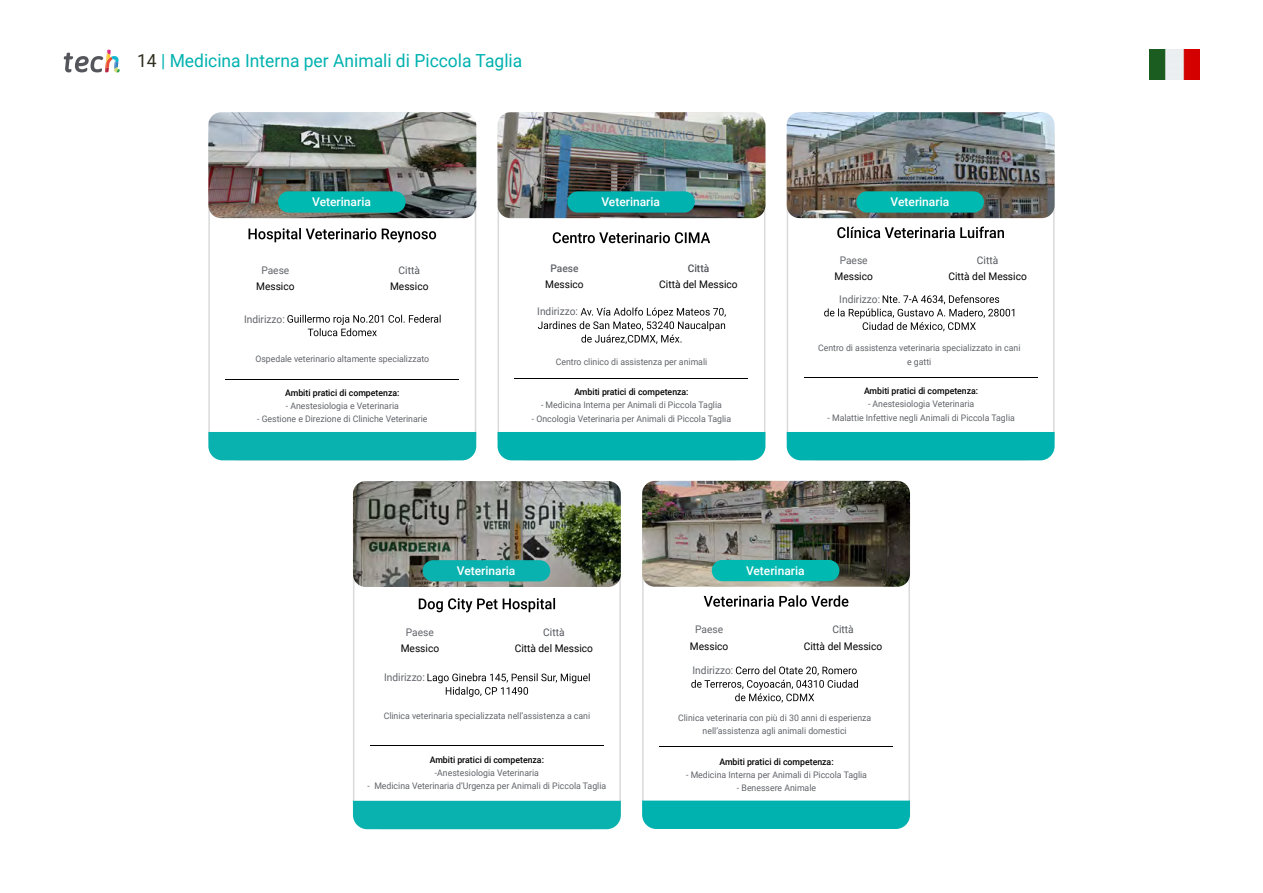
<style>
.page{position:relative;width:1263px;height:893px;background:#fff}
.page>*{position:absolute;margin:0;border:0;box-sizing:border-box;transform-origin:0 0}
.t1{font:18px "Roboto";color:#00b2af}
.t2{font:500 12px "Roboto";color:#fff}
.t3{font:10.5px "Roboto";color:#000}
.t4{font:10.5px "Roboto";color:#61646a}
.t5{font:10.5px "Roboto";color:#52555b}
.t6{font:500 10.5px "Roboto";color:#61646a}
.t7{font:500 10.5px "Roboto";color:#52555b}
.t8{font:9px/13.5px "Roboto";color:#61646a;text-align:center}
.t9{font:500 9px "Roboto";color:#000}
.s1{color:#312e20}
</style>
<div class="page">
<img style="left:1150px;top:49px;width:49px;height:31px">
<svg style="left:64px;top:50px;width:56px;height:23px"></svg>
<svg style="left:208px;top:123px;width:269px;height:338px"></svg>
<img style="left:208px;top:112px;width:268px;height:106px">
<div style="left:278px;top:191px;width:128px;height:22px;background:#00bab2;border-radius:11px"></div>
<hr style="left:225px;top:380px;width:234px;height:1px;background:#000">
<svg style="left:248px;top:228px;width:188px;height:14px"></svg>
<svg style="left:287px;top:315px;width:154px;height:21px"></svg>
<div style="left:208px;top:432px;width:268px;height:28px;background:#09b2af"></div>
<svg style="left:497px;top:122px;width:269px;height:339px"></svg>
<img style="left:497px;top:112px;width:268px;height:106px">
<div style="left:567px;top:191px;width:128px;height:22px;background:#00b2af;border-radius:11px"></div>
<div style="left:497px;top:432px;width:268px;height:28px;background:#00b2af"></div>
<hr style="left:515px;top:379px;width:233px;height:1px;background:#000">
<svg style="left:553px;top:232px;width:157px;height:11px"></svg>
<svg style="left:538px;top:307px;width:188px;height:37px"></svg>
<svg style="left:786px;top:122px;width:269px;height:339px"></svg>
<img style="left:787px;top:112px;width:267px;height:106px">
<div style="left:856px;top:191px;width:128px;height:22px;background:#00bab2;border-radius:11px"></div>
<hr style="left:804px;top:378px;width:233px;height:1px;background:#000">
<svg style="left:837px;top:227px;width:167px;height:11px"></svg>
<svg style="left:824px;top:295px;width:190px;height:36px"></svg>
<div style="left:787px;top:432px;width:267px;height:28px;background:#00b2af"></div>
<svg style="left:352px;top:522px;width:269px;height:308px"></svg>
<img style="left:353px;top:481px;width:268px;height:106px">
<div style="left:423px;top:560px;width:127px;height:21px;background:#09b2af;border-radius:11px"></div>
<div style="left:353px;top:801px;width:268px;height:28px;background:#09b2af"></div>
<hr style="left:370px;top:745px;width:234px;height:1px;background:#000">
<svg style="left:419px;top:598px;width:136px;height:14px"></svg>
<svg style="left:427px;top:673px;width:163px;height:24px"></svg>
<svg style="left:642px;top:480px;width:269px;height:326px"></svg>
<img style="left:642px;top:481px;width:268px;height:106px">
<div style="left:712px;top:560px;width:127px;height:21px;background:#00bab2;border-radius:11px"></div>
<hr style="left:659px;top:746px;width:234px;height:1px;background:#000">
<svg style="left:704px;top:595px;width:144px;height:12px"></svg>
<svg style="left:691px;top:666px;width:167px;height:37px"></svg>
<div style="left:642px;top:801px;width:268px;height:28px;background:#00b2af"></div>
<h1 class="t1" style="left:137px;top:48px;width:387px"><span class="s1">14</span> | Medicina Interna per Animali di Piccola Taglia</h1>
<h2 class="t2" style="left:312px;top:194px;width:60px">Veterinaria</h2>
<h2 class="t2" style="left:601px;top:194px;width:60px">Veterinaria</h2>
<p class="t4" style="left:261px;top:263px;width:29px">Paese</p>
<p class="t3" style="left:256px;top:279px;width:40px">Messico</p>
<p class="t5" style="left:399px;top:263px;width:23px">Città</p>
<p class="t3" style="left:390px;top:279px;width:40px">Messico</p>
<p class="t6" style="left:550px;top:261px;width:30px">Paese</p>
<p class="t3" style="left:545px;top:277px;width:40px">Messico</p>
<p class="t7" style="left:688px;top:261px;width:23px">Città</p>
<p class="t3" style="left:659px;top:277px;width:80px">Città del Messico</p>
<p class="t4" style="left:244px;top:312px;width:42px">Indirizzo:</p>
<p class="t8" style="left:255px;top:352px;width:175px">Ospedale veterinario altamente specializzato</p>
<p class="t9" style="left:285px;top:386px;width:116px">Ambiti pratici di competenza:</p>
<p class="t8" style="left:286px;top:398px;width:115px">- Anestesiologia e Veterinaria</p>
<p class="t8" style="left:257px;top:412px;width:172px">- Gestione e Direzione di Cliniche Veterinarie</p>
<p class="t4" style="left:537px;top:304px;width:42px">Indirizzo:</p>
<p class="t8" style="left:556px;top:355px;width:153px">Centro clinico di assistenza per animali</p>
<p class="t9" style="left:574px;top:386px;width:116px">Ambiti pratici di competenza:</p>
<p class="t8" style="left:541px;top:398px;width:182px">- Medicina Interna per Animali di Piccola Taglia</p>
<p class="t8" style="left:532px;top:411px;width:201px">- Oncologia Veterinaria per Animali di Piccola Taglia</p>
<h2 class="t2" style="left:890px;top:194px;width:60px">Veterinaria</h2>
<p class="t4" style="left:840px;top:253px;width:29px">Paese</p>
<p class="t3" style="left:834px;top:269px;width:40px">Messico</p>
<p class="t4" style="left:839px;top:292px;width:42px">Indirizzo:</p>
<p class="t5" style="left:977px;top:253px;width:23px">Città</p>
<p class="t3" style="left:948px;top:269px;width:80px">Città del Messico</p>
<p class="t8" style="left:818px;top:341px;width:204px">Centro di assistenza veterinaria specializzato in cani e gatti</p>
<p class="t9" style="left:864px;top:385px;width:116px">Ambiti pratici di competenza:</p>
<p class="t8" style="left:868px;top:397px;width:108px">- Anestesiologia Veterinaria</p>
<p class="t8" style="left:827px;top:410px;width:189px">- Malattie Infettive negli Animali di Piccola Taglia</p>
<h2 class="t2" style="left:457px;top:563px;width:60px">Veterinaria</h2>
<p class="t4" style="left:406px;top:625px;width:29px">Paese</p>
<p class="t3" style="left:401px;top:641px;width:40px">Messico</p>
<p class="t5" style="left:543px;top:625px;width:23px">Città</p>
<p class="t3" style="left:515px;top:641px;width:80px">Città del Messico</p>
<h2 class="t2" style="left:746px;top:562px;width:60px">Veterinaria</h2>
<p class="t4" style="left:695px;top:622px;width:29px">Paese</p>
<p class="t3" style="left:690px;top:638px;width:40px">Messico</p>
<p class="t5" style="left:832px;top:622px;width:23px">Città</p>
<p class="t3" style="left:804px;top:638px;width:80px">Città del Messico</p>
<p class="t4" style="left:384px;top:670px;width:42px">Indirizzo:</p>
<p class="t8" style="left:384px;top:708px;width:208px">Clinica veterinaria specializzata nell’assistenza a cani</p>
<p class="t9" style="left:430px;top:753px;width:116px">Ambiti pratici di competenza:</p>
<p class="t8" style="left:435px;top:766px;width:106px">-Anestesiologia Veterinaria</p>
<p class="t8" style="left:368px;top:779px;width:240px">- Medicina Veterinaria d’Urgenza per Animali di Piccola Taglia</p>
<p class="t4" style="left:692px;top:663px;width:42px">Indirizzo:</p>
<p class="t8" style="left:678px;top:710px;width:195px">Clinica veterinaria con più di 30 anni di esperienza nell’assistenza agli animali domestici</p>
<p class="t9" style="left:719px;top:755px;width:116px">Ambiti pratici di competenza:</p>
<p class="t8" style="left:686px;top:768px;width:182px">- Medicina Interna per Animali di Piccola Taglia</p>
<p class="t8" style="left:737px;top:781px;width:81px">- Benessere Animale</p>
</div>
